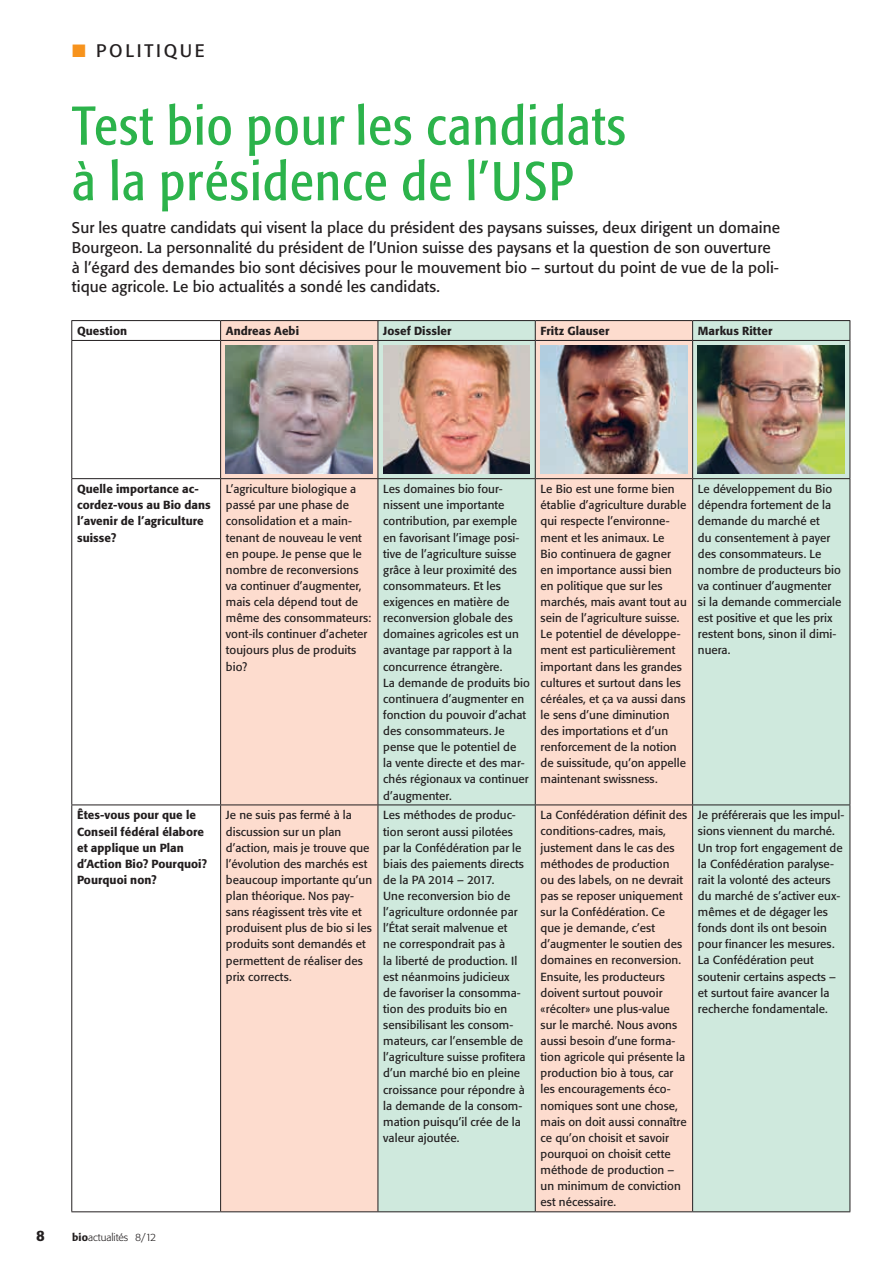
<style>
.page{position:relative;width:893px;height:1263px;background:#fff}
.page>*{position:absolute;margin:0;border:0;box-sizing:border-box;transform-origin:0 0}
.t1{font:condensed 54px/55.5px "Formata BQ";letter-spacing:.025em;color:#2cb34b}
.t2{font:18px "Formata BQ";letter-spacing:.15em;color:#231f20}
.t3{font:15.3px/20px "Formata BQ";letter-spacing:.005em;color:#231f20}
.t4{font:500 15px "Formata BQ";color:#231f20}
.t5{font:11.7px/16px "Formata BQ";letter-spacing:.005em;color:#231f20}
.t6{font:500 11.7px/16px "Formata BQ";letter-spacing:.005em;color:#231f20}
.t7{font:300 10.5px "Formata BQ";color:#231f20}
.s1{color:#f7931d}
.s2{font-weight:500}
</style>
<div class="page">
<div style="left:221px;top:321px;width:157px;height:890px;background:#fddcce"></div>
<svg style="left:379px;top:321px;width:471px;height:890px;background:#dde3d7"></svg>
<hr style="left:71px;top:320px;width:150px;height:1px;background:#231f20">
<svg style="left:71px;top:321px;width:1px;height:19px"></svg>
<hr style="left:221px;top:320px;width:157px;height:1px;background:#231f20">
<svg style="left:220px;top:321px;width:1px;height:19px"></svg>
<hr style="left:378px;top:320px;width:157px;height:1px;background:#231f20">
<svg style="left:378px;top:321px;width:1px;height:19px"></svg>
<hr style="left:535px;top:320px;width:158px;height:1px;background:#231f20">
<svg style="left:535px;top:321px;width:1px;height:19px"></svg>
<hr style="left:693px;top:320px;width:157px;height:1px;background:#231f20">
<svg style="left:692px;top:321px;width:1px;height:19px"></svg>
<svg style="left:850px;top:321px;width:1px;height:19px"></svg>
<hr style="left:71px;top:340px;width:150px;height:1px;background:#231f20">
<hr style="left:71px;top:341px;width:1px;height:137px;background:#231f20">
<hr style="left:221px;top:340px;width:157px;height:1px;background:#231f20">
<hr style="left:220px;top:341px;width:1px;height:137px;background:#231f20">
<hr style="left:378px;top:340px;width:157px;height:1px;background:#231f20">
<hr style="left:378px;top:341px;width:1px;height:137px;background:#231f20">
<hr style="left:535px;top:340px;width:158px;height:1px;background:#231f20">
<hr style="left:535px;top:341px;width:1px;height:137px;background:#231f20">
<hr style="left:693px;top:340px;width:157px;height:1px;background:#231f20">
<hr style="left:692px;top:341px;width:1px;height:137px;background:#231f20">
<hr style="left:850px;top:341px;width:1px;height:137px;background:#231f20">
<hr style="left:71px;top:478px;width:150px;height:1px;background:#231f20">
<hr style="left:71px;top:479px;width:1px;height:325px;background:#231f20">
<hr style="left:221px;top:478px;width:157px;height:1px;background:#231f20">
<hr style="left:220px;top:479px;width:1px;height:325px;background:#231f20">
<hr style="left:378px;top:478px;width:157px;height:1px;background:#231f20">
<hr style="left:378px;top:479px;width:1px;height:325px;background:#231f20">
<hr style="left:535px;top:478px;width:158px;height:1px;background:#231f20">
<hr style="left:535px;top:479px;width:1px;height:325px;background:#231f20">
<hr style="left:693px;top:478px;width:157px;height:1px;background:#231f20">
<hr style="left:692px;top:479px;width:1px;height:325px;background:#231f20">
<hr style="left:850px;top:479px;width:1px;height:325px;background:#231f20">
<hr style="left:71px;top:804px;width:150px;height:1px;background:#231f20">
<hr style="left:71px;top:805px;width:1px;height:406px;background:#231f20">
<hr style="left:221px;top:804px;width:157px;height:1px;background:#231f20">
<hr style="left:220px;top:805px;width:1px;height:406px;background:#231f20">
<hr style="left:378px;top:804px;width:157px;height:1px;background:#231f20">
<hr style="left:378px;top:805px;width:1px;height:406px;background:#231f20">
<hr style="left:535px;top:804px;width:158px;height:1px;background:#231f20">
<hr style="left:535px;top:805px;width:1px;height:406px;background:#231f20">
<hr style="left:693px;top:804px;width:157px;height:1px;background:#231f20">
<hr style="left:692px;top:805px;width:1px;height:406px;background:#231f20">
<hr style="left:850px;top:805px;width:1px;height:406px;background:#231f20">
<hr style="left:71px;top:1211px;width:150px;height:1px;background:#231f20">
<hr style="left:221px;top:1211px;width:157px;height:1px;background:#231f20">
<hr style="left:378px;top:1211px;width:157px;height:1px;background:#231f20">
<hr style="left:535px;top:1211px;width:158px;height:1px;background:#231f20">
<hr style="left:693px;top:1211px;width:157px;height:1px;background:#231f20">
<img style="left:226px;top:346px;width:147px;height:127px">
<img style="left:383px;top:346px;width:147px;height:127px">
<img style="left:541px;top:346px;width:146px;height:127px">
<img style="left:698px;top:346px;width:147px;height:127px">
<h2 class="t2" style="left:72px;top:40px;width:134px"><span class="s1">■</span> POLITIQUE</h2>
<h1 class="t1" style="left:72px;top:98px;width:555px">Test bio pour les candidats à la présidence de l’USP</h1>
<p class="t3" style="left:72px;top:217px;width:710px">Sur les quatre candidats qui visent la place du président des paysans suisses, deux dirigent un domaine Bourgeon. La personnalité du président de l’Union suisse des paysans et la question de son ouverture à l’égard des demandes bio sont décisives pour le mouvement bio – surtout du point de vue de la poli&shy;tique agricole. Le bio actualités a sondé les candidats.</p>
<p class="t6" style="left:77px;top:323px;width:52px">Question</p>
<p class="t6" style="left:226px;top:323px;width:75px">Andreas Aebi</p>
<p class="t6" style="left:383px;top:323px;width:70px">Josef Dissler</p>
<p class="t6" style="left:541px;top:323px;width:70px">Fritz Glauser</p>
<p class="t6" style="left:698px;top:323px;width:76px">Markus Ritter</p>
<p class="t6" style="left:77px;top:481px;width:135px">Quelle importance ac&shy;cordez-vous au Bio dans l’avenir de l’agriculture suisse?</p>
<p class="t5" style="left:226px;top:481px;width:147px">L’agriculture biologique a passé par une phase de consolidation et a main&shy;tenant de nouveau le vent en poupe. Je pense que le nombre de reconversions va continuer d’augmenter, mais cela dépend tout de même des consommateurs: vont-ils continuer d’acheter toujours plus de produits bio?</p>
<p class="t5" style="left:383px;top:481px;width:148px">Les domaines bio four&shy;nissent une importante contribution, par exemple en favorisant l’image posi&shy;tive de l’agriculture suisse grâce à leur proximité des consommateurs. Et les exigences en matière de reconversion globale des domaines agricoles est un avantage par rapport à la concurrence étrangère.<br>La demande de produits bio continuera d’augmenter en fonction du pouvoir d’achat des consommateurs. Je pense que le potentiel de<br>la vente directe et des mar&shy;chés régionaux va continuer d’augmenter.</p>
<p class="t5" style="left:541px;top:481px;width:148px">Le Bio est une forme bien établie d’agriculture durable qui respecte l’environne&shy;ment et les animaux. Le<br>Bio continuera de gagner en importance aussi bien en politique que sur les marchés, mais avant tout au sein de l’agriculture suisse.<br>Le potentiel de développe&shy;ment est particulièrement important dans les grandes cultures et surtout dans les céréales, et ça va aussi dans le sens d’une diminution des importations et d’un renforcement de la notion de suissitude, qu’on appelle maintenant swissness.</p>
<p class="t5" style="left:698px;top:481px;width:145px">Le développement du Bio dépendra fortement de la demande du marché et<br>du consentement à payer des consommateurs. Le nombre de producteurs bio va continuer d’augmenter si la demande commerciale est positive et que les prix restent bons, sinon il dimi&shy;nuera.</p>
<p class="t6" style="left:77px;top:807px;width:131px">Êtes-vous pour que le<br>Conseil fédéral élabore et applique un Plan d’Action Bio? Pourquoi?<br>Pourquoi non?</p>
<p class="t5" style="left:226px;top:807px;width:148px">Je ne suis pas fermé à la discussion sur un plan d’action, mais je trouve que l’évolution des marchés est beaucoup importante qu’un plan théorique. Nos pay&shy;sans réagissent très vite et produisent plus de bio si les produits sont demandés et permettent de réaliser des prix corrects.</p>
<p class="t5" style="left:383px;top:807px;width:144px">Les méthodes de produc&shy;tion seront aussi pilotées par la Confédération par le biais des paiements directs de la PA 2014 – 2017.<br>Une reconversion bio de l’agriculture ordonnée par l’État serait malvenue et<br>ne correspondrait pas à<br>la liberté de production. Il est néanmoins judicieux<br>de favoriser la consomma&shy;tion des produits bio en sensibilisant les consom&shy;mateurs, car l’ensemble de l’agriculture suisse profitera d’un marché bio en pleine croissance pour répondre à la demande de la consom&shy;mation puisqu’il crée de la valeur ajoutée.</p>
<p class="t5" style="left:541px;top:807px;width:148px">La Confédération définit des conditions-cadres, mais, justement dans le cas des méthodes de production<br>ou des labels, on ne devrait pas se reposer uniquement sur la Confédération. Ce que je demande, c’est d’augmenter le soutien des domaines en reconversion.<br>Ensuite, les producteurs doivent surtout pouvoir «récolter» une plus-value sur le marché. Nous avons aussi besoin d’une forma&shy;tion agricole qui présente la production bio à tous, car les encouragements éco&shy;nomiques sont une chose, mais on doit aussi connaître ce qu’on choisit et savoir pourquoi on choisit cette méthode de production – un minimum de conviction est nécessaire.</p>
<p class="t5" style="left:698px;top:807px;width:148px">Je préférerais que les impul&shy;sions viennent du marché.<br>Un trop fort engagement de la Confédération paralyse&shy;rait la volonté des acteurs du marché de s’activer eux&shy;mêmes et de dégager les fonds dont ils ont besoin pour financer les mesures.<br>La Confédération peut soutenir certains aspects – et surtout faire avancer la recherche fondamentale.</p>
<p class="t4" style="left:36px;top:1226px;width:10px">8</p>
<p class="t7" style="left:72px;top:1231px;width:85px"><span class="s2">bio</span>actualités 8/12</p>
</div>
